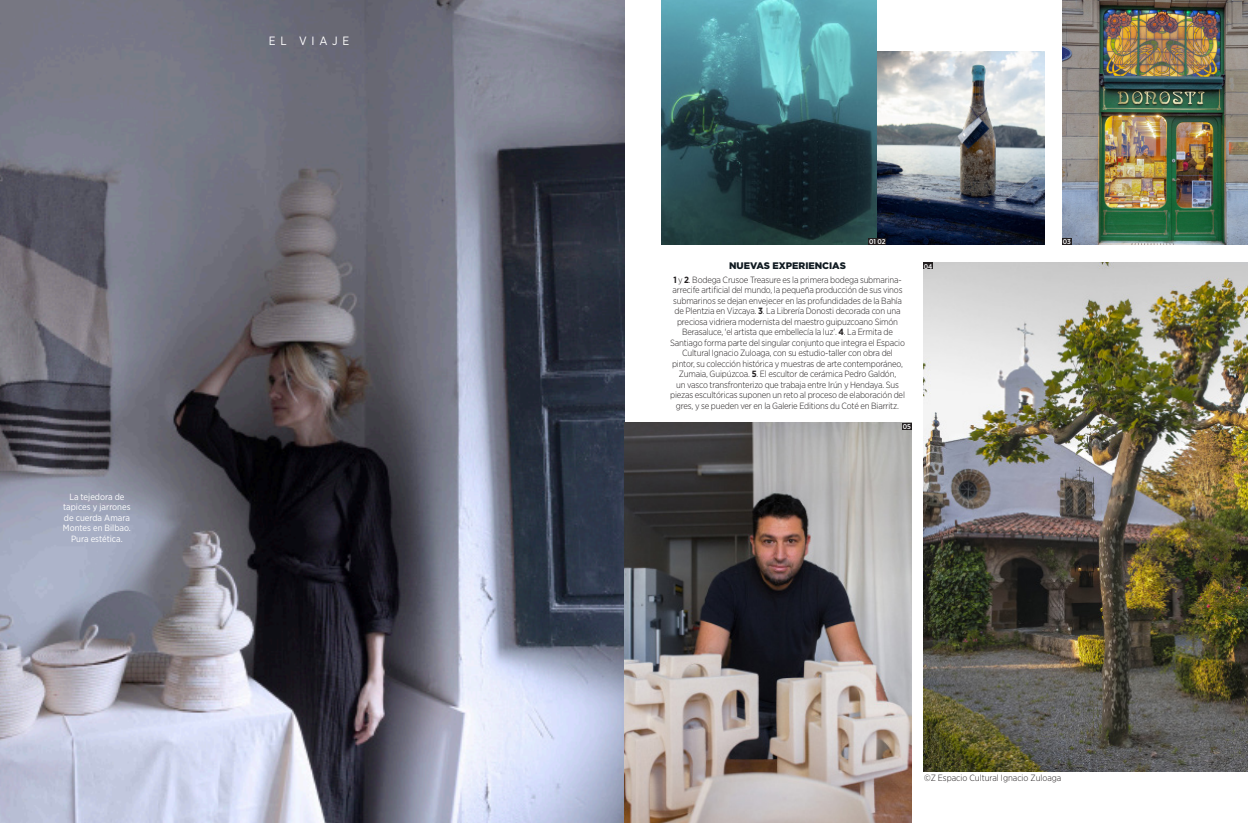
<style>
.page{position:relative;width:1248px;height:823px;background:#fff}
.page>*{position:absolute;margin:0;border:0;box-sizing:border-box;transform-origin:0 0}
.NE_ENTRADILLA-Modern{font:12px "Gotham Narrow";letter-spacing:.4em;color:#fff}
.NE_TITULO-RECUADRO-G{font:900 9.5px "Gotham";color:#101a21}
.NE_TX_RECUADRO{font:300 9px/10.5px "Gotham Narrow";letter-spacing:-.02em;color:#231f20;text-align:center}
.NE_TITULO-RECUADRO-G-2{font:9px/10.5px "Gotham Narrow";color:#fff;text-align:center}
.NE_TX_RECUADRO-2{font:300 9px "Gotham Narrow";color:#231f20}
.NE_TX_RECUADRO-3{font:500 7px "Gotham Narrow";letter-spacing:-.005em;color:#fff}
.s1{font-weight:700}
</style>
<div class="page">
<img style="left:0;top:0;width:624px;height:822px">
<img style="left:923px;top:262px;width:324px;height:509px">
<img style="left:1062px;top:0;width:185px;height:244px">
<img style="left:624px;top:422px;width:287px;height:400px">
<img style="left:876px;top:52px;width:168px;height:192px">
<img style="left:661px;top:0;width:215px;height:244px">
<div style="left:868px;top:238px;width:8px;height:6px;background:#231f20"></div>
<div style="left:876px;top:238px;width:10px;height:6px;background:#231f20"></div>
<div style="left:922px;top:262px;width:10px;height:7px;background:#231f20"></div>
<div style="left:1062px;top:238px;width:9px;height:6px;background:#231f20"></div>
<div style="left:901px;top:422px;width:10px;height:7px;background:#231f20"></div>
<p class="NE_ENTRADILLA-Modern" style="left:269px;top:34px;width:82px">EL VIAJE</p>
<p class="NE_TITULO-RECUADRO-G-2" style="left:63px;top:491px;width:69px">La tejedora de tapices y jarrones de cuerda Amara<br>Montes en Bilbao.<br>Pura estética.</p>
<p class="NE_TX_RECUADRO-3" style="left:869px;top:237px;width:18px">01 02</p>
<p class="NE_TITULO-RECUADRO-G" style="left:729px;top:259px;width:118px">NUEVAS EXPERIENCIAS</p>
<p class="NE_TX_RECUADRO" style="left:670px;top:274px;width:236px"><span class="s1">1</span> y <span class="s1">2</span>. Bodega Crusoe Treasure es la primera bodega submarina&shy;arrecife artificial del mundo, la pequeña producción de sus vinos submarinos se dejan envejecer en las profundidades de la Bahía de Plentzia en Vizcaya. <span class="s1">3</span>. La Librería Donosti decorada con una preciosa vidriera modernista del maestro guipuzcoano Simón Berasaluce, 'el artista que embellecía la luz’. <span class="s1">4</span>. La Ermita de Santiago forma parte del singular conjunto que integra el Espacio Cultural Ignacio Zuloaga, con su estudio-taller con obra del pintor, su colección histórica y muestras de arte contemporáneo, Zumaia, Guipúzcoa. <span class="s1">5</span>. El escultor de cerámica Pedro Galdón,<br>un vasco transfronterizo que trabaja entre Irún y Hendaya. Sus piezas escultóricas suponen un reto al proceso de elaboración del gres, y se pueden ver en la Galerie Editions du Coté en Biarritz.</p>
<p class="NE_TX_RECUADRO-3" style="left:902px;top:422px;width:10px">05</p>
<p class="NE_TX_RECUADRO-3" style="left:923px;top:261px;width:10px">04</p>
<p class="NE_TX_RECUADRO-3" style="left:1062px;top:237px;width:10px">03</p>
<p class="NE_TX_RECUADRO-2" style="left:923px;top:772px;width:139px">©Z Espacio Cultural Ignacio Zuloaga</p>
</div>
